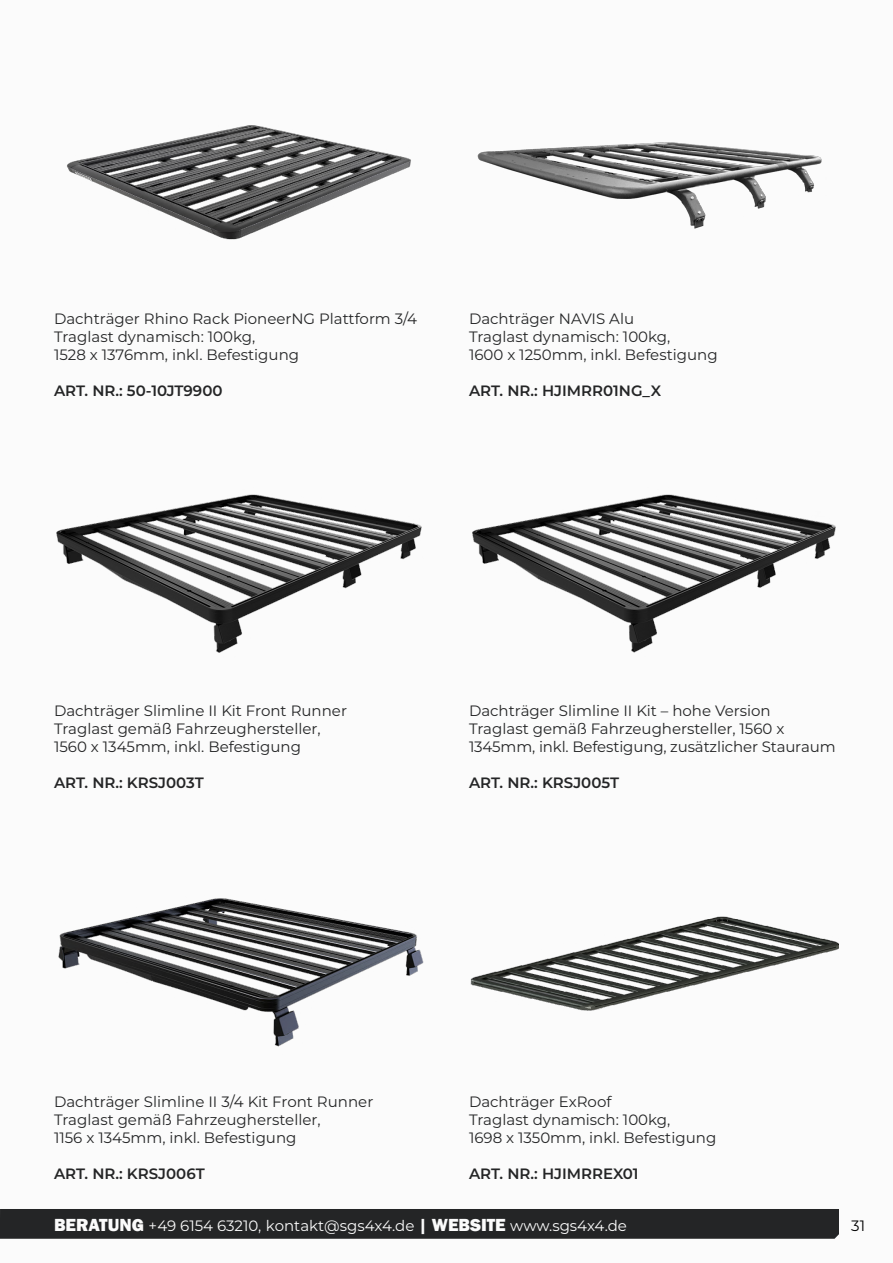
<style>
.page{position:relative;width:893px;height:1263px;background:#fbfbfb}
.page>*{position:absolute;margin:0;border:0;box-sizing:border-box;transform-origin:0 0}
.t1{font:15px/18px "Montserrat";color:#242526}
.t2{font:600 15px "Montserrat";color:#242526}
.t3{font:15px "Montserrat";color:#fbfbfb}
.t4{font:15px "Montserrat";color:#000}
.s1{font-family:"Franklin Gothic";font-weight:800;font-size:18px}
</style>
<div class="page">
<div style="left:0;top:1209px;width:839px;height:30px;background:#242526"></div>
<img style="left:67px;top:125px;width:344px;height:115px">
<img style="left:477px;top:142px;width:345px;height:87px">
<img style="left:58px;top:898px;width:366px;height:149px">
<img style="left:56px;top:494px;width:366px;height:159px">
<img style="left:472px;top:494px;width:364px;height:159px">
<img style="left:470px;top:916px;width:369px;height:95px">
<p class="t1" style="left:54px;top:309px;width:365px">Dachträger Rhino Rack PioneerNG Plattform 3/4<br>Traglast dynamisch: 100kg,<br>1528 x 1376mm, inkl. Befestigung</p>
<p class="t2" style="left:54px;top:380px;width:170px">ART. NR.: 50-10JT9900</p>
<p class="t1" style="left:469px;top:309px;width:250px">Dachträger NAVIS Alu<br>Traglast dynamisch: 100kg,<br>1600 x 1250mm, inkl. Befestigung</p>
<p class="t2" style="left:469px;top:380px;width:194px">ART. NR.: HJIMRR01NG_X</p>
<p class="t1" style="left:54px;top:701px;width:295px">Dachträger Slimline II Kit Front Runner<br>Traglast gemäß Fahrzeughersteller,<br>1560 x 1345mm, inkl. Befestigung</p>
<p class="t2" style="left:54px;top:771px;width:151px">ART. NR.: KRSJ003T</p>
<p class="t1" style="left:469px;top:701px;width:368px">Dachträger Slimline II Kit – hohe Version<br>Traglast gemäß Fahrzeughersteller, 1560 x<br>1345mm, inkl. Befestigung, zusätzlicher Stauraum</p>
<p class="t2" style="left:469px;top:771px;width:152px">ART. NR.: KRSJ005T</p>
<p class="t1" style="left:54px;top:1092px;width:321px">Dachträger Slimline II 3/4 Kit Front Runner<br>Traglast gemäß Fahrzeughersteller,<br>1156 x 1345mm, inkl. Befestigung</p>
<p class="t2" style="left:54px;top:1163px;width:152px">ART. NR.: KRSJ006T</p>
<p class="t1" style="left:469px;top:1092px;width:249px">Dachträger ExRoof<br>Traglast dynamisch: 100kg,<br>1698 x 1350mm, inkl. Befestigung</p>
<p class="t2" style="left:469px;top:1163px;width:171px">ART. NR.: HJIMRREX01</p>
<p class="t3" style="left:54px;top:1215px;width:574px"><span class="s1">BERATUNG</span> +49 6154 63210, kontakt@sgs4x4.de <span class="s1">| WEBSITE</span> www.sgs4x4.de</p>
<p class="t4" style="left:851px;top:1215px;width:15px">31</p>
</div>
